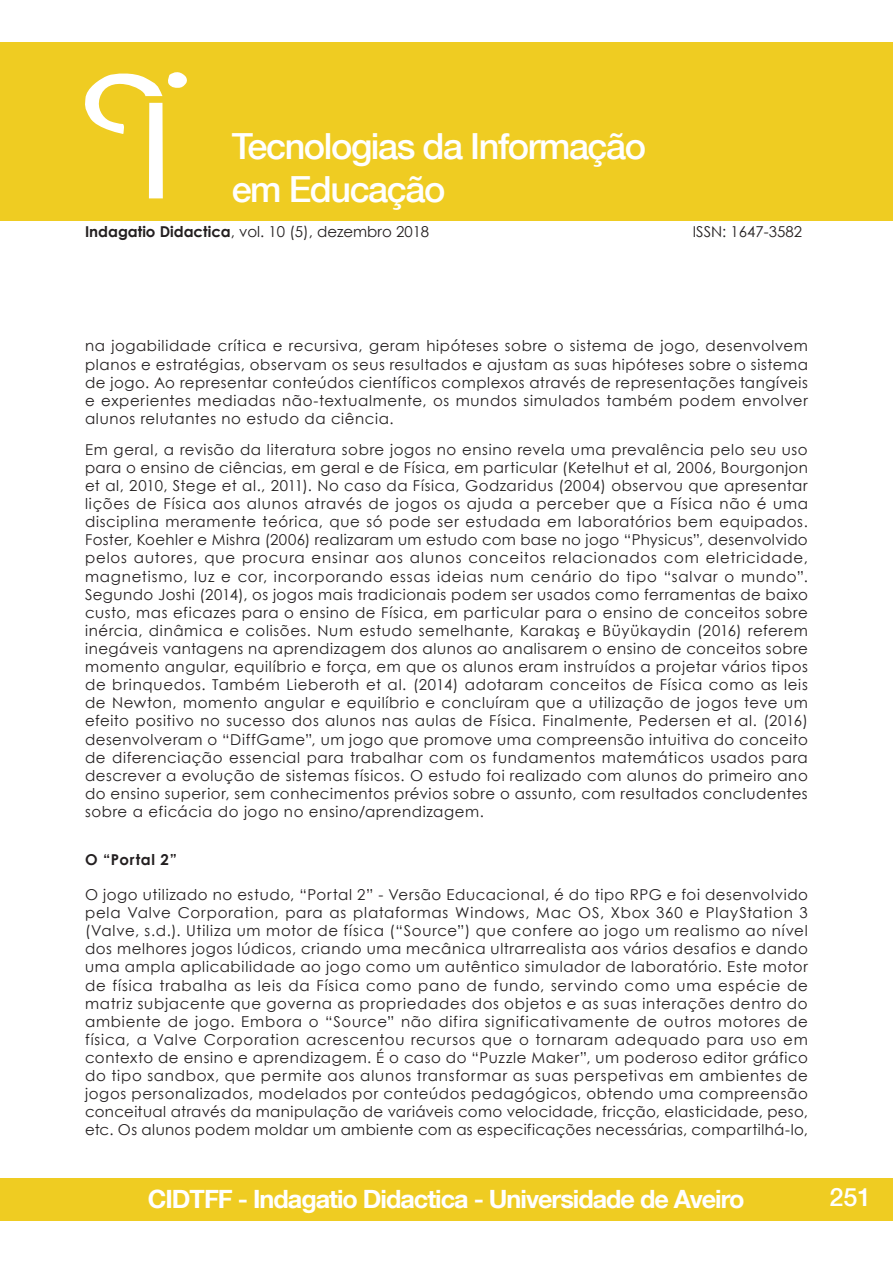
<style>
.page{position:relative;width:893px;height:1263px;background:#fff}
.page>*{position:absolute;margin:0;border:0;box-sizing:border-box;transform-origin:0 0}
.t1{font:500 36px/43.2px "Helvetica Neue LT Com";letter-spacing:-.04em;color:#fff}
.t2{font:700 25.2px "Helvetica Neue LT Com";letter-spacing:-.04em;color:#fff}
.t3{font:500 25.2px "Helvetica Neue LT Com";color:#fff}
.paragrafos{font:15px/18.1px "Century Gothic";letter-spacing:.03em;color:#231f20;text-align:justify}
.paragrafos-2{font:15px "Century Gothic";color:#231f20}
.subtitulo{font:700 15px "Century Gothic";letter-spacing:.05em;color:#231f20}
.s1{font-weight:700}
</style>
<div class="page">
<div style="left:0;top:43px;width:893px;height:178px;background:#efcc22"></div>
<div style="left:0;top:1178px;width:893px;height:42px;background:#efcc22"></div>
<div style="left:149px;top:103px;width:14px;height:95px;background:#fff"></div>
<svg style="left:85px;top:72px;width:102px;height:62px"></svg>
<h1 class="t1" style="left:232px;top:124px;width:416px">Tecnologias da Informação em Educação</h1>
<p class="paragrafos-2" style="left:85px;top:221px;width:346px"><span class="s1">Indagatio Didactica</span>, vol. 10 (5), dezembro 2018</p>
<p class="paragrafos-2" style="left:693px;top:221px;width:111px">ISSN: 1647-3582</p>
<p class="paragrafos" style="left:85px;top:337px;width:724px">na jogabilidade crítica e recursiva, geram hipóteses sobre o sistema de jogo, desenvolvem planos e estratégias, observam os seus resultados e ajustam as suas hipóteses sobre o sistema de jogo. Ao representar conteúdos científicos complexos através de representações tangíveis e experientes mediadas não-textualmente, os mundos simulados também podem envolver alunos relutantes no estudo da ciência.</p>
<p class="paragrafos" style="left:85px;top:440px;width:724px">Em geral, a revisão da literatura sobre jogos no ensino revela uma prevalência pelo seu uso para o ensino de ciências, em geral e de Física, em particular (Ketelhut et al, 2006, Bourgonjon et al, 2010, Stege et al., 2011). No caso da Física, Godzaridus (2004) observou que apresentar lições de Física aos alunos através de jogos os ajuda a perceber que a Física não é uma disciplina meramente teórica, que só pode ser estudada em laboratórios bem equipados.<br>Foster, Koehler e Mishra (2006) realizaram um estudo com base no jogo “Physicus”, desenvolvido pelos autores, que procura ensinar aos alunos conceitos relacionados com eletricidade, magnetismo, luz e cor, incorporando essas ideias num cenário do tipo “salvar o mundo”.<br>Segundo Joshi (2014), os jogos mais tradicionais podem ser usados como ferramentas de baixo custo, mas eficazes para o ensino de Física, em particular para o ensino de conceitos sobre inércia, dinâmica e colisões. Num estudo semelhante, Karakaş e Büyükaydin (2016) referem inegáveis vantagens na aprendizagem dos alunos ao analisarem o ensino de conceitos sobre momento angular, equilíbrio e força, em que os alunos eram instruídos a projetar vários tipos de brinquedos. Também Lieberoth et al. (2014) adotaram conceitos de Física como as leis de Newton, momento angular e equilíbrio e concluíram que a utilização de jogos teve um efeito positivo no sucesso dos alunos nas aulas de Física. Finalmente, Pedersen et al. (2016) desenvolveram o “DiffGame”, um jogo que promove uma compreensão intuitiva do conceito de diferenciação essencial para trabalhar com os fundamentos matemáticos usados para descrever a evolução de sistemas físicos. O estudo foi realizado com alunos do primeiro ano do ensino superior, sem conhecimentos prévios sobre o assunto, com resultados concludentes sobre a eficácia do jogo no ensino/aprendizagem.</p>
<p class="subtitulo" style="left:85px;top:848px;width:93px">O “Portal 2”</p>
<p class="paragrafos" style="left:85px;top:885px;width:724px">O jogo utilizado no estudo, “Portal 2” - Versão Educacional, é do tipo RPG e foi desenvolvido pela Valve Corporation, para as plataformas Windows, Mac OS, Xbox 360 e PlayStation 3 (Valve, s.d.). Utiliza um motor de física (“Source”) que confere ao jogo um realismo ao nível dos melhores jogos lúdicos, criando uma mecânica ultrarrealista aos vários desafios e dando uma ampla aplicabilidade ao jogo como um autêntico simulador de laboratório. Este motor de física trabalha as leis da Física como pano de fundo, servindo como uma espécie de matriz subjacente que governa as propriedades dos objetos e as suas interações dentro do ambiente de jogo. Embora o “Source” não difira significativamente de outros motores de física, a Valve Corporation acrescentou recursos que o tornaram adequado para uso em contexto de ensino e aprendizagem. É o caso do “Puzzle Maker”, um poderoso editor gráfico do tipo sandbox, que permite aos alunos transformar as suas perspetivas em ambientes de jogos personalizados, modelados por conteúdos pedagógicos, obtendo uma compreensão conceitual através da manipulação de variáveis como velocidade, fricção, elasticidade, peso, etc. Os alunos podem moldar um ambiente com as especificações necessárias, compartilhá‑lo,</p>
<h2 class="t2" style="left:148px;top:1183px;width:598px">CIDTFF - Indagatio Didactica - Universidade de Aveiro</h2>
<h2 class="t3" style="left:829px;top:1181px;width:44px">251</h2>
</div>
